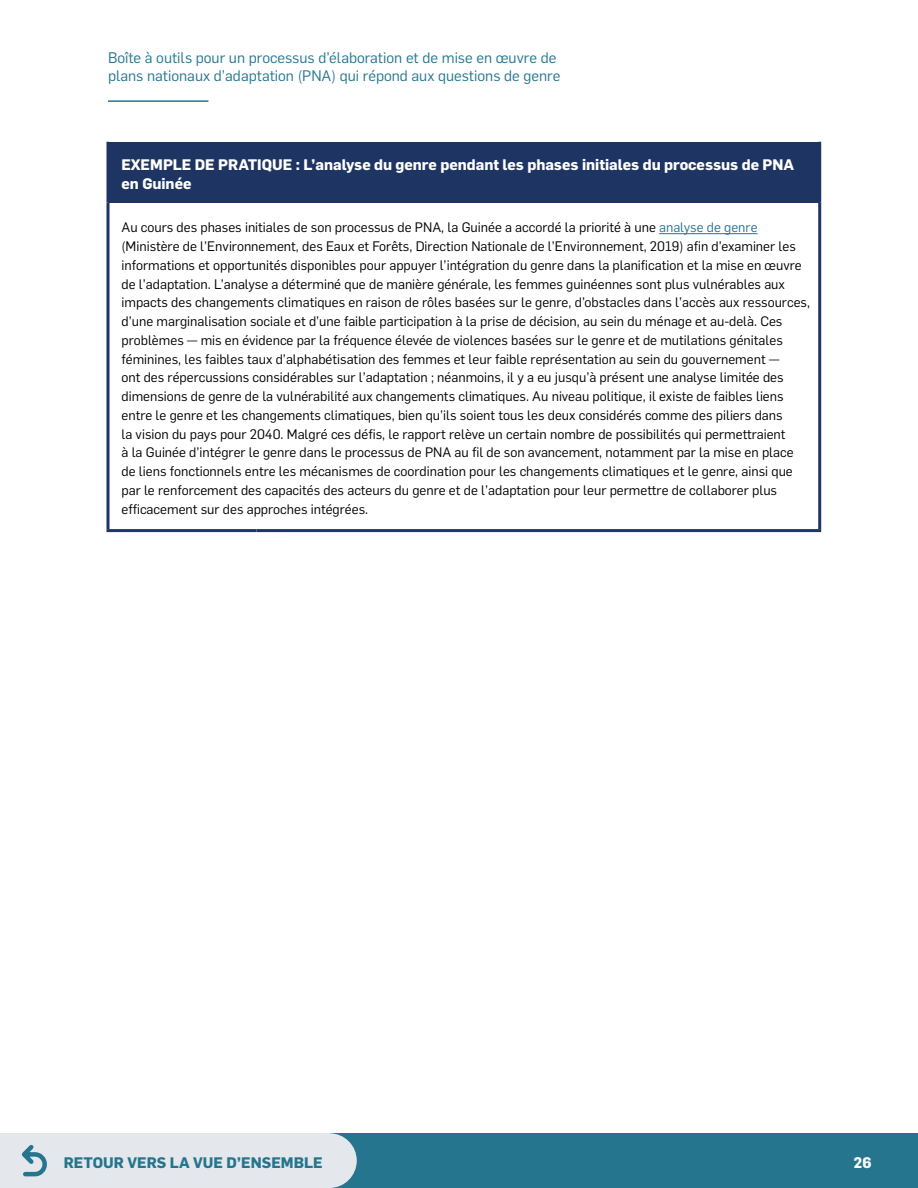
<style>
.page{position:relative;width:918px;height:1188px;background:#fff}
.page>*{position:absolute;margin:0;border:0;box-sizing:border-box;transform-origin:0 0}
.t1{font:15px/18px "Flama";color:#25758e}
.t2{font:700 15px/19.5px "Flama";color:#fff}
.t3{font:700 15px "Flama";color:#25758e}
.t4{font:13.5px/18.8px "Flama";color:#000}
.s1{color:#25758e}
</style>
<div class="page">
<div style="left:0;top:1133px;width:918px;height:55px;background:#25758e"></div>
<hr style="left:108px;top:100px;width:100px;height:2px;background:#25758e">
<div style="left:302px;top:1133px;width:55px;height:55px;background:#e4e8ec;border-radius:50%"></div>
<div style="left:0;top:1133px;width:329px;height:55px;background:#e4e8ec"></div>
<svg style="left:21px;top:1145px;width:26px;height:32px"></svg>
<div style="left:108px;top:142px;width:712px;height:60px;background:#1e3564"></div>
<svg style="left:106px;top:142px;width:2px;height:60px"></svg>
<svg style="left:106px;top:202px;width:4px;height:327px"></svg>
<hr style="left:106px;top:529px;width:151px;height:3px;background:#1e3564">
<hr style="left:257px;top:529px;width:564px;height:3px;background:#1e3564">
<hr style="left:818px;top:142px;width:3px;height:60px;background:#1e3564">
<hr style="left:818px;top:202px;width:3px;height:327px;background:#1e3564">
<hr style="left:659px;top:233px;width:99px;height:1px;background:#25758e">
<p class="t1" style="left:108px;top:48px;width:454px">Boîte à outils pour un processus d’élaboration et de mise en œuvre de plans nationaux d’adaptation (PNA) qui répond aux questions de genre</p>
<p class="t2" style="left:122px;top:153px;width:674px">EXEMPLE DE PRATIQUE : L’analyse du genre pendant les phases initiales du processus de PNA en Guinée</p>
<p class="t4" style="left:122px;top:217px;width:690px">Au cours des phases initiales de son processus de PNA, la Guinée a accordé la priorité à une <span class="s1">analyse de genre </span>(Ministère de l’Environnement, des Eaux et Forêts, Direction Nationale de l’Environnement, 2019) afin d’examiner les informations et opportunités disponibles pour appuyer l’intégration du genre dans la planification et la mise en œuvre de l’adaptation. L’analyse a déterminé que de manière générale, les femmes guinéennes sont plus vulnérables aux impacts des changements climatiques en raison de rôles basées sur le genre, d’obstacles dans l’accès aux ressources, d’une marginalisation sociale et d’une faible participation à la prise de décision, au sein du ménage et au-delà. Ces problèmes — mis en évidence par la fréquence élevée de violences basées sur le genre et de mutilations génitales féminines, les faibles taux d’alphabétisation des femmes et leur faible représentation au sein du gouvernement —<br>ont des répercussions considérables sur l’adaptation ; néanmoins, il y a eu jusqu’à présent une analyse limitée des dimensions de genre de la vulnérabilité aux changements climatiques. Au niveau politique, il existe de faibles liens entre le genre et les changements climatiques, bien qu’ils soient tous les deux considérés comme des piliers dans<br>la vision du pays pour 2040. Malgré ces défis, le rapport relève un certain nombre de possibilités qui permettraient<br>à la Guinée d’intégrer le genre dans le processus de PNA au fil de son avancement, notamment par la mise en place de liens fonctionnels entre les mécanismes de coordination pour les changements climatiques et le genre, ainsi que par le renforcement des capacités des acteurs du genre et de l’adaptation pour leur permettre de collaborer plus efficacement sur des approches intégrées.</p>
<p class="t3" style="left:64px;top:1152px;width:260px">RETOUR VERS LA VUE D’ENSEMBLE</p>
<p class="t2" style="left:854px;top:1152px;width:19px">26</p>
</div>
